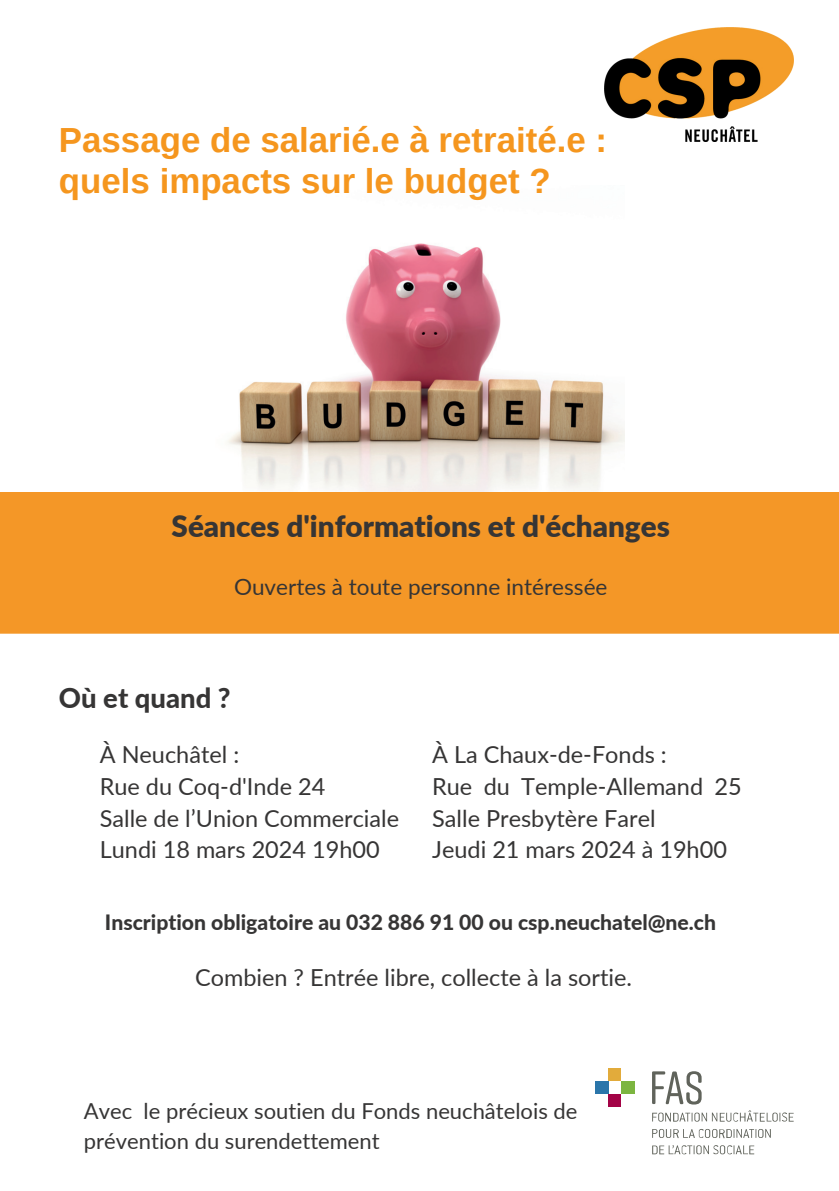
<style>
.page{position:relative;width:839px;height:1191px;background:#fff}
.page>*{position:absolute;margin:0;border:0;box-sizing:border-box;transform-origin:0 0}
.t1{font:700 34.8px/41.2px "Arimo";color:#f5961e}
.t2{font:900 29.6px "Lato";color:#363535}
.t3{font:800 27.4px "Lato";color:#363535}
.t4{font:23.4px/31.8px "Lato";color:#363535}
.t5{font:22.6px "Lato";color:#363535}
.t6{font:22px/30px "Lato";color:#363535}
.t7{font:800 21.2px "Lato";color:#363535}
</style>
<div class="page">
<img style="left:227px;top:243px;width:397px;height:249px">
<div style="left:0;top:492px;width:838px;height:142px;background:#f49727"></div>
<img style="left:604px;top:27px;width:189px;height:114px">
<svg style="left:652px;top:1145px;width:102px;height:9px"></svg>
<svg style="left:652px;top:1129px;width:118px;height:9px"></svg>
<svg style="left:652px;top:1071px;width:141px;height:51px"></svg>
<div style="left:621px;top:1081px;width:13px;height:13px;background:#7cb540"></div>
<div style="left:608px;top:1068px;width:13px;height:13px;background:#e2ab3b"></div>
<div style="left:595px;top:1081px;width:13px;height:13px;background:#2b76aa"></div>
<div style="left:608px;top:1094px;width:13px;height:13px;background:#a30346"></div>
<h1 class="t1" style="left:59px;top:120px;width:549px">Passage de salarié.e à retraité.e : quels impacts sur le budget ?</h1>
<p class="t2" style="left:172px;top:504px;width:499px">Séances d'informations et d'échanges</p>
<p class="t5" style="left:234px;top:571px;width:375px">Ouvertes à toute personne intéressée</p>
<p class="t3" style="left:59px;top:677px;width:173px">Où et quand ?</p>
<p class="t4" style="left:100px;top:738px;width:301px">À Neuchâtel :<br>Rue du Coq-d'Inde 24<br>Salle de l’Union Commerciale<br>Lundi 18 mars 2024 19h00</p>
<p class="t4" style="left:432px;top:738px;width:311px">À La Chaux-de-Fonds :<br>Rue du Temple-Allemand 25<br>Salle Presbytère Farel<br>Jeudi 21 mars 2024 à 19h00</p>
<p class="t7" style="left:105px;top:906px;width:612px">Inscription obligatoire au 032 886 91 00 ou csp.neuchatel@ne.ch</p>
<p class="t4" style="left:195px;top:961px;width:438px">Combien ? Entrée libre, collecte à la sortie.</p>
<p class="t6" style="left:84px;top:1095px;width:495px">Avec le précieux soutien du Fonds neuchâtelois de prévention du surendettement</p>
</div>
